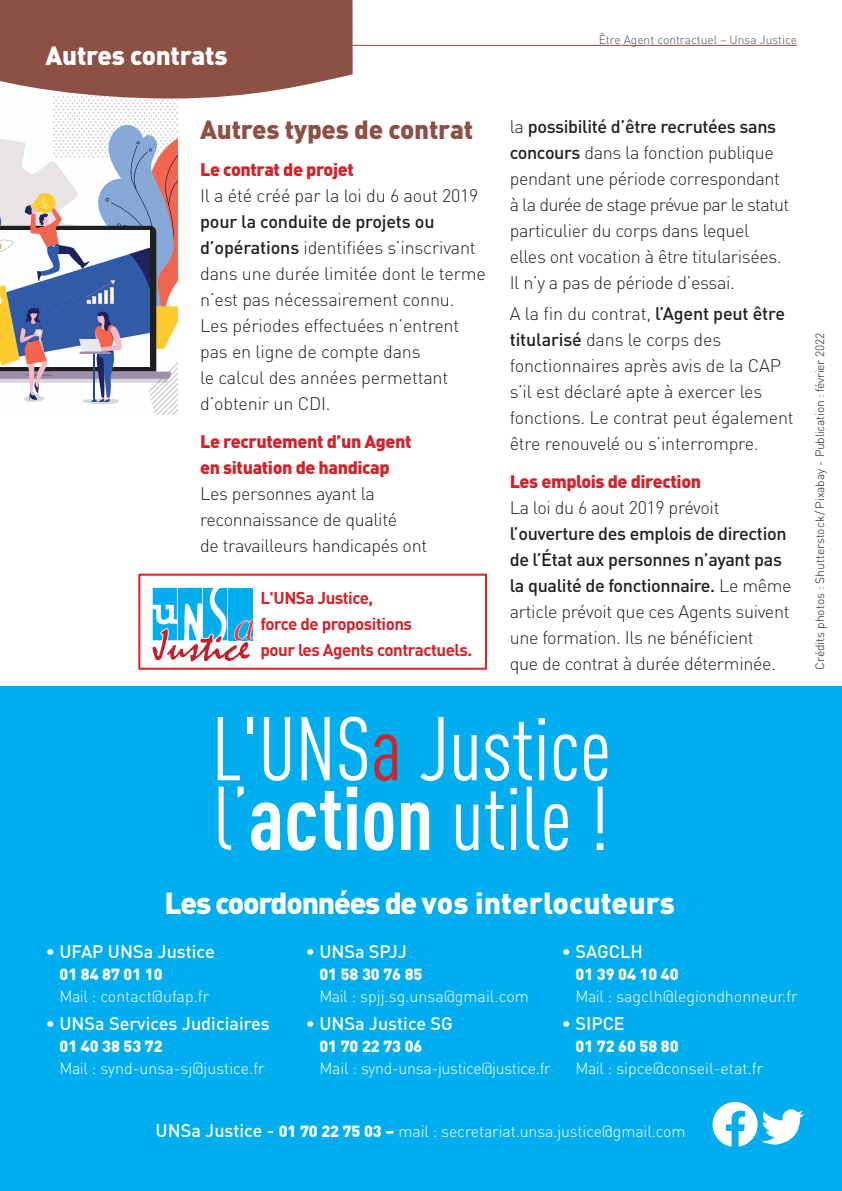
<style>
.page{position:relative;width:842px;height:1191px;background:#fff}
.page>*{position:absolute;margin:0;border:0;box-sizing:border-box;transform-origin:0 0}
.t1{font:88.8px/69.6px "DIN Cond";color:#fff}
.t2{font:900 30px "DINOT";letter-spacing:-.015em;color:#fff}
.t3{font:900 26px "DINOT";letter-spacing:-.01em;color:#8d5044}
.t4{font:900 26px "DINOT";letter-spacing:-.01em;color:#fff}
.t5{font:300 18px/26px "DINOT";letter-spacing:-.02em;color:#231f20}
.t6{font:900 18px/26px "DINOT";letter-spacing:-.025em;color:#d1232a}
.t7{font:500 18px "DINOT";color:#fff}
.t8{font:700 17px/26px "DINOT";letter-spacing:-.03em;color:#d1232a}
.t9{font:300 16px "DINOT";letter-spacing:-.01em;color:#fff}
.t10{font:900 16px "DINOT";color:#fff}
.t11{font:300 12px "DINOT";letter-spacing:-.005em;color:#231f20}
.t12{font:300 12px "DINOT";color:#4b4c4d}
.s1{font-weight:500}
.s2{color:#d1232a}
.s3{font-weight:700}
.s4{font-weight:500;font-size:18px}
.s5{font-weight:900}
</style>
<div class="page">
<div style="left:0;top:686px;width:842px;height:505px;background:#00aeef"></div>
<img style="left:761px;top:1109px;width:43px;height:35px">
<svg style="left:713px;top:1102px;width:44px;height:44px"></svg>
<svg style="left:152px;top:588px;width:103px;height:74px"></svg>
<div style="left:138px;top:573px;width:349px;height:96px;border:2px solid #d1232a"></div>
<hr style="left:255px;top:45px;width:542px;height:1px;background:#8d5044">
<svg style="left:0;top:0;width:353px;height:414px"></svg>
<h3 class="t4" style="left:46px;top:38px;width:184px">Autres contrats</h3>
<p class="t12" style="left:599px;top:31px;width:200px">Être Agent contractuel – Unsa Justice</p>
<h3 class="t3" style="left:200px;top:112px;width:274px">Autres types de contrat</h3>
<p class="t6" style="left:200px;top:156px;width:155px">Le contrat de projet</p>
<p class="t5" style="left:200px;top:182px;width:280px">Il a été créé par la loi du 6 aout 2019</p>
<p class="t5" style="left:200px;top:208px;width:287px"><span class="s1">pour la conduite de projets ou d’opérations</span> identifiées s’inscrivant dans une durée limitée dont le terme n’est pas nécessairement connu.<br>Les périodes effectuées n’entrent pas en ligne de compte dans<br>le calcul des années permettant d’obtenir un CDI.</p>
<p class="t6" style="left:200px;top:427px;width:213px">Le recrutement d’un Agent en situation de handicap</p>
<p class="t5" style="left:200px;top:479px;width:229px">Les personnes ayant la reconnaissance de qualité<br>de travailleurs handicapés ont</p>
<p class="t8" style="left:260px;top:584px;width:214px">L'UNSa Justice,<br>force de propositions<br>pour les Agents contractuels.</p>
<p class="t5" style="left:510px;top:112px;width:281px">la <span class="s1">possibilité d’être recrutées sans concours</span> dans la fonction publique pendant une période correspondant à la durée de stage prévue par le statut particulier du corps dans lequel elles ont vocation à être titularisées.<br>Il n’y a pas de période d’essai.</p>
<p class="t5" style="left:510px;top:300px;width:286px">A la fin du contrat, <span class="s1">l’Agent peut être titularisé</span> dans le corps des fonctionnaires après avis de la CAP s’il est déclaré apte à exercer les fonctions. Le contrat peut également être renouvelé ou s’interrompre.</p>
<p class="t6" style="left:510px;top:467px;width:193px">Les emplois de direction</p>
<p class="t5" style="left:510px;top:493px;width:211px">La loi du 6 aout 2019 prévoit</p>
<p class="t5" style="left:510px;top:519px;width:283px"><span class="s1">l’ouverture des emplois de direction de l’État aux personnes n’ayant pas la qualité de fonctionnaire.</span> Le même article prévoit que ces Agents suivent une formation. Ils ne bénéficient<br>que de contrat à durée déterminée.</p>
<h1 class="t1" style="left:212px;top:713px;width:401px">L'UNS<span class="s2">a</span> Justice l’<span class="s3">action</span> utile !</h1>
<h2 class="t2" style="left:164px;top:883px;width:512px">Les coordonnées de vos interlocuteurs</h2>
<p class="t7" style="left:46px;top:939px;width:170px">• UFAP UNSa Justice</p>
<p class="t10" style="left:59px;top:963px;width:105px">01 84 87 01 10</p>
<p class="t9" style="left:59px;top:985px;width:151px">Mail : contact@ufap.fr</p>
<p class="t7" style="left:46px;top:1011px;width:225px">• UNSa Services Judiciaires</p>
<p class="t10" style="left:59px;top:1035px;width:105px">01 40 38 53 72</p>
<p class="t9" style="left:59px;top:1057px;width:207px">Mail : synd-unsa-sj@justice.fr</p>
<p class="t7" style="left:306px;top:939px;width:103px">• UNSa SPJJ</p>
<p class="t10" style="left:319px;top:963px;width:105px">01 58 30 76 85</p>
<p class="t9" style="left:319px;top:985px;width:211px">Mail : spjj.sg.unsa@gmail.com</p>
<p class="t7" style="left:306px;top:1011px;width:148px">• UNSa Justice SG</p>
<p class="t10" style="left:319px;top:1035px;width:105px">01 70 22 73 06</p>
<p class="t9" style="left:319px;top:1057px;width:233px">Mail : synd-unsa-justice@justice.fr</p>
<p class="t7" style="left:562px;top:939px;width:82px">• SAGCLH</p>
<p class="t10" style="left:575px;top:963px;width:105px">01 39 04 10 40</p>
<p class="t9" style="left:575px;top:985px;width:224px">Mail : sagclh@legiondhonneur.fr</p>
<p class="t7" style="left:562px;top:1011px;width:64px">• SIPCE</p>
<p class="t10" style="left:575px;top:1035px;width:105px">01 72 60 58 80</p>
<p class="t9" style="left:575px;top:1057px;width:189px">Mail : sipce@conseil-etat.fr</p>
<p class="t11" style="left:812px;top:669px;width:338px;rotate:-90deg">Crédits photos : Shutterstock/Pixabay - Publication : février 2022</p>
<p class="t9" style="left:156px;top:1120px;width:531px"><span class="s4">UNSa Justice -</span> <span class="s5">01 70 22 75 03 –</span> mail : secretariat.unsa.justice@gmail.com</p>
</div>
